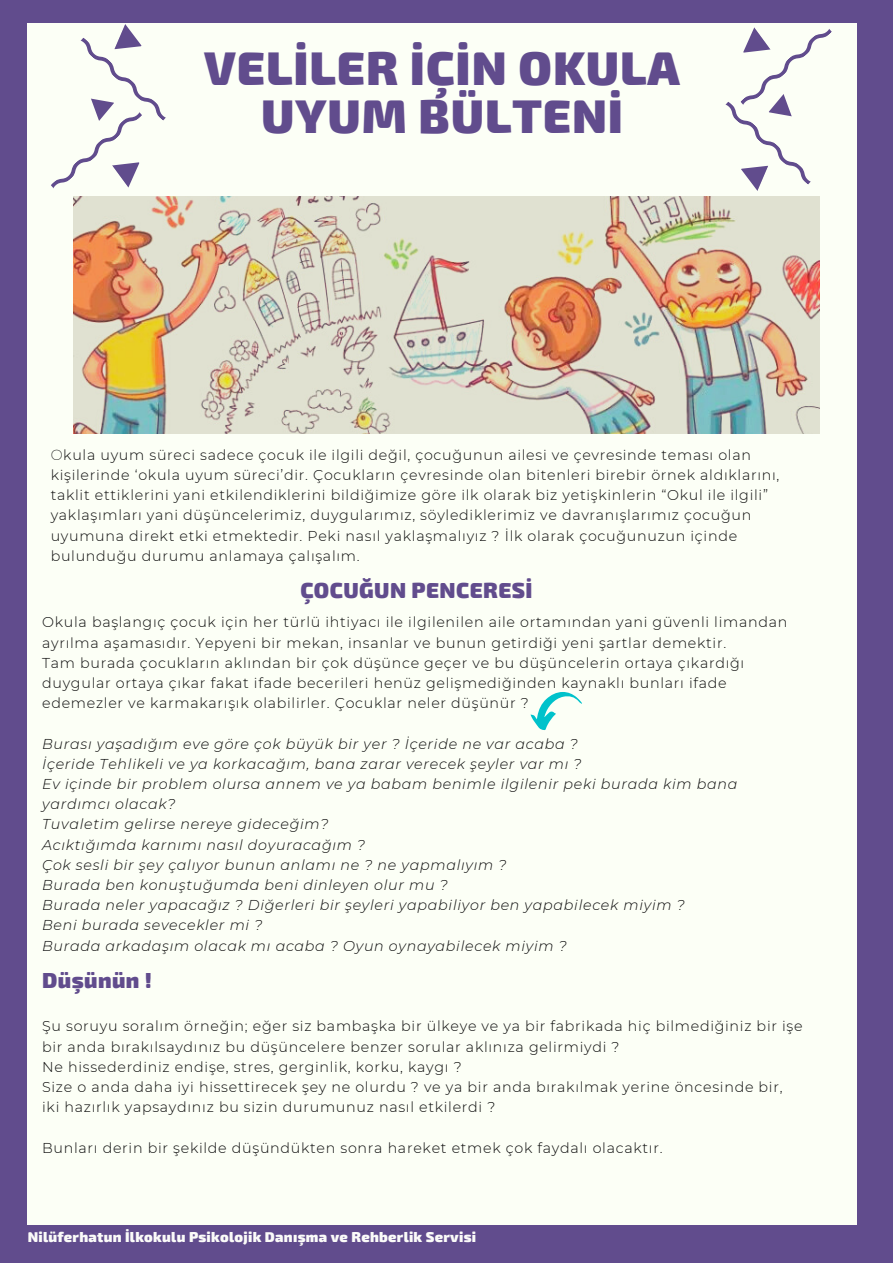
<style>
.page{position:relative;width:893px;height:1264px;background:#fff}
.page>*{position:absolute;margin:0;border:0;box-sizing:border-box;transform-origin:0 0}
.t1{font:900 47.25px/48.3px "Exo 2";letter-spacing:.02em;color:#614c8d;text-align:center}
.t2{font:900 21.75px "Exo 2";letter-spacing:.02em;color:#614c8d}
.t3{font:300 14.25px/20.2px "Montserrat";letter-spacing:.05em;color:#0a0a0a}
.t4{font:italic 300 14.25px/20.2px "Montserrat";letter-spacing:.05em;color:#0a0a0a}
.t5{font:900 14.25px "Exo 2";letter-spacing:.02em;color:#fbfbf9}
.s1{font-weight:200}
</style>
<div class="page">
<div style="left:0;top:0;width:892px;height:1262px;background:#614c8d"></div>
<div style="left:28px;top:24px;width:828px;height:1200px;background:#fcfff6"></div>
<svg style="left:725px;top:27px;width:106px;height:164px"></svg>
<svg style="left:51px;top:24px;width:115px;height:165px"></svg>
<img style="left:74px;top:196px;width:745px;height:237px">
<svg style="left:530px;top:692px;width:52px;height:38px"></svg>
<h1 class="t1" style="left:204px;top:41px;width:477px">VELİLER İÇİN OKULA<br>UYUM BÜLTENİ</h1>
<p class="t3" style="left:51px;top:444px;width:730px"><span class="s1">O</span>kula uyum süreci sadece çocuk i le i lgi li deği l, çocuğunun ai lesi ve çevresi nde teması olan<br>kişi leri nde ‘okula uyum süreci’di r. Çocukların çevresi nde olan bitenleri bi rebi r örnek aldıklarını, taklit etti kleri ni yani etki lendi kleri ni bi ldiği mize göre i lk olarak biz yetişki nleri n “Okul i le i lgi li” yaklaşımları yani düşünceleri miz, duygularımız, söyledi kleri miz ve davranışlarımız çocuğun uyumuna di rekt etki etmektedi r. Peki nasıl yaklaşmalıyız ? İlk olarak çocuğunuzun içi nde bulunduğu durumu anlamaya çalışalım.</p>
<h2 class="t2" style="left:300px;top:575px;width:234px">ÇOCUĞUN PENCERESİ</h2>
<p class="t3" style="left:42px;top:612px;width:746px">Okula başlangıç çocuk içi n her türlü i htiyacı i le i lgi leni len ai le ortamından yani güvenli li mandan ayrılma aşamasıdır. Yepyeni bi r mekan, i nsanlar ve bunun geti rdiği yeni şartlar demekti r.<br>Tam burada çocukların aklından bi r çok düşünce geçer ve bu düşünceleri n ortaya çıkardığı duygular ortaya çıkar fakat ifade beceri leri henüz gelişmediği nden kaynaklı bunları ifade edemezler ve karmakarışık olabi li rler. Çocuklar neler düşünür ?</p>
<p class="t4" style="left:42px;top:733px;width:696px">Burası yaşadığım eve göre çok büyük bir yer ? İçeride ne var acaba ?<br>İçeride Tehlikeli ve ya korkacağım, bana zarar verecek şeyler var mı ?<br>Ev içinde bir problem olursa annem ve ya babam benimle ilgilenir peki burada kim bana yardımcı olacak?<br>Tuvaletim gelirse nereye gideceğim?<br>Acıktığımda karnımı nasıl doyuracağım ?<br>Çok sesli bir şey çalıyor bunun anlamı ne ? ne yapmalıyım ?<br>Burada ben konuştuğumda beni dinleyen olur mu ?<br>Burada neler yapacağız ? Diğerleri bir şeyleri yapabiliyor ben yapabilecek miyim ?<br>Beni burada sevecekler mi ?<br>Burada arkadaşım olacak mı acaba ? Oyun oynayabilecek miyim ?</p>
<h2 class="t2" style="left:42px;top:965px;width:111px">Düşünün !</h2>
<p class="t3" style="left:42px;top:1016px;width:761px">Şu soruyu soralım örneği n; eğer siz bambaşka bi r ülkeye ve ya bi r fabri kada hiç bi lmediği niz bi r işe bi r anda bırakılsaydınız bu düşüncelere benzer sorular aklınıza geli rmiydi ?<br>Ne hissederdi niz endişe, stres, gergi nli k, korku, kaygı ?<br>Size o anda daha iyi hissetti recek şey ne olurdu ? ve ya bi r anda bırakılmak yeri ne öncesi nde bi r,<br>iki hazırlık yapsaydınız bu sizin durumunuz nasıl etkilerdi ?</p>
<p class="t3" style="left:42px;top:1137px;width:621px">Bunları deri n bi r şeki lde düşündükten sonra hareket etmek çok faydalı olacaktır.</p>
<p class="t5" style="left:28px;top:1227px;width:450px">Nilüferhatun İlkokulu Psikolojik Danışma ve Rehberlik Servisi</p>
</div>
